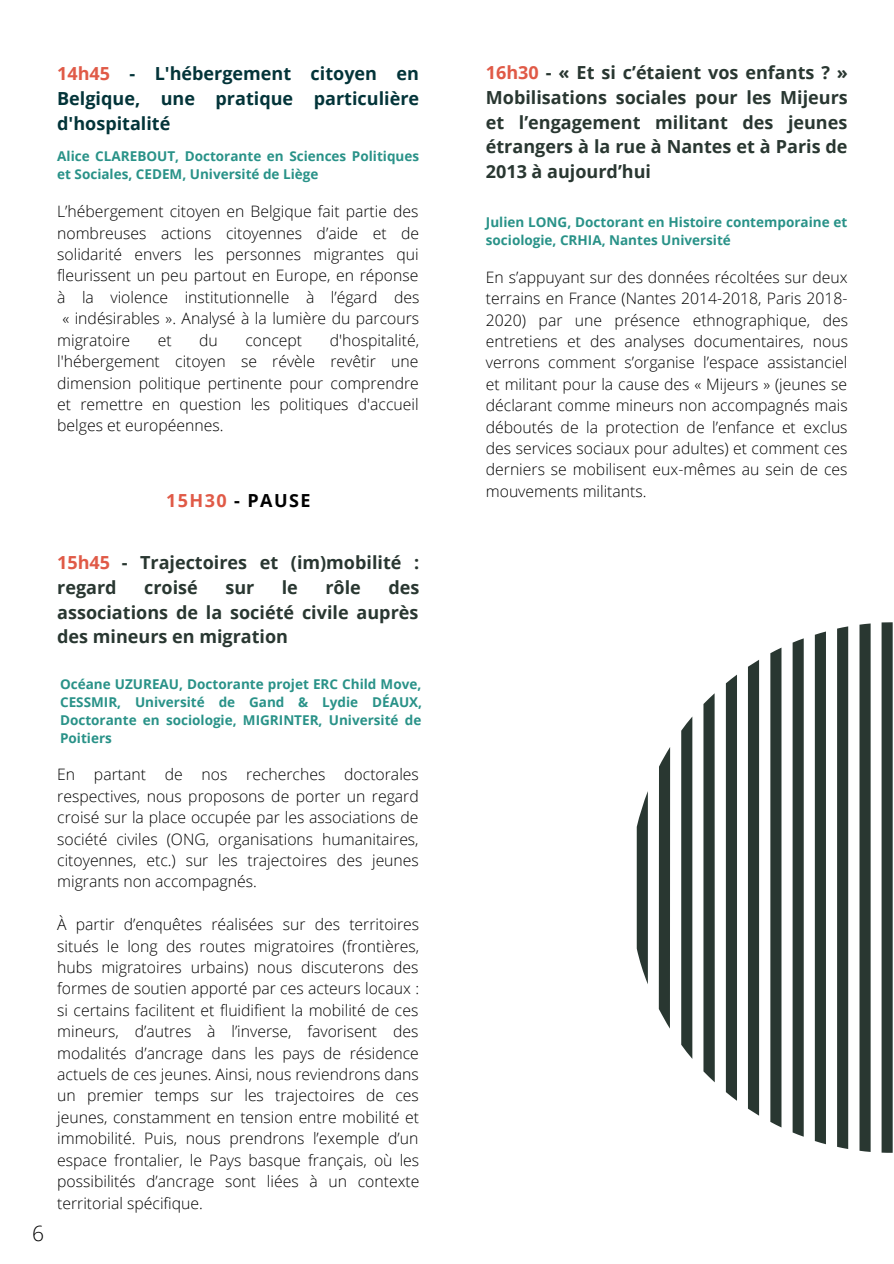
<style>
.page{position:relative;width:894px;height:1264px;background:#fff}
.page>*{position:absolute;margin:0;border:0;box-sizing:border-box;transform-origin:0 0}
.t1{font:300 21px "Open Sans";color:#000}
.t2{font:700 18px/24.8px "Open Sans";color:#293731;text-align:justify}
.t3{font:700 18px/24.8px "Open Sans";color:#033439;text-align:justify}
.t4{font:700 18px "Open Sans";letter-spacing:.08em;color:#000}
.t5{font:300 15.75px/21.5px "Open Sans";color:#000;text-align:justify}
.t6{font:700 13.5px/18px "Open Sans";color:#299288}
.s1{color:#e05a47}
</style>
<div class="page">
<svg style="left:636px;top:622px;width:257px;height:531px"></svg>
<p class="t3" style="left:57px;top:61px;width:363px"><span class="s1">14h45</span> - L'hébergement citoyen en Belgique, une pratique particulière d'hospitalité</p>
<p class="t6" style="left:57px;top:147px;width:363px">Alice CLAREBOUT, Doctorante en Sciences Politiques et Sociales, CEDEM, Université de Liège</p>
<p class="t5" style="left:57px;top:200px;width:362px">L’hébergement citoyen en Belgique fait partie des</p>
<p class="t5" style="left:57px;top:222px;width:363px">nombreuses actions citoyennes d’aide et de</p>
<p class="t5" style="left:57px;top:243px;width:363px">solidarité envers les personnes migrantes qui</p>
<p class="t5" style="left:57px;top:265px;width:362px">fleurissent un peu partout en Europe, en réponse</p>
<p class="t5" style="left:57px;top:286px;width:363px">à la violence institutionnelle à l’égard des</p>
<p class="t5" style="left:62px;top:307px;width:358px">« indésirables ». Analysé à la lumière du parcours</p>
<p class="t5" style="left:57px;top:329px;width:74px">migratoire</p>
<p class="t5" style="left:158px;top:329px;width:15px">et</p>
<p class="t5" style="left:199px;top:329px;width:20px">du</p>
<p class="t5" style="left:245px;top:329px;width:58px">concept</p>
<p class="t5" style="left:57px;top:329px;width:363px;text-indent:272px">d'hospitalité, l'hébergement citoyen se révèle revêtir une dimension politique pertinente pour comprendre et remettre en question les politiques d'accueil belges et européennes.</p>
<p class="t4" style="left:166px;top:487px;width:146px"><span class="s1">15H30</span> - PAUSE</p>
<p class="t1" style="left:32px;top:1218px;width:13px">6</p>
<p class="t2" style="left:57px;top:549px;width:363px"><span class="s1">15h45</span> - Trajectoires et (im)mobilité : regard</p>
<p class="t2" style="left:144px;top:574px;width:55px">croisé</p>
<p class="t2" style="left:225px;top:574px;width:30px">sur</p>
<p class="t2" style="left:282px;top:574px;width:18px">le</p>
<p class="t2" style="left:325px;top:574px;width:37px">rôle</p>
<p class="t2" style="left:57px;top:574px;width:363px;text-indent:331px">des associations de la société civile auprès des mineurs en migration</p>
<p class="t6" style="left:60px;top:674px;width:363px;text-align:justify">Océane UZUREAU, Doctorante projet ERC Child Move, CESSMIR, Université de Gand &amp; Lydie DÉAUX, Doctorante en sociologie, MIGRINTER, Université de Poitiers</p>
<p class="t5" style="left:57px;top:763px;width:363px">En partant de nos recherches doctorales respectives, nous proposons de porter un regard croisé sur la place occupée par les associations de société civiles (ONG, organisations humanitaires, citoyennes, etc.) sur les trajectoires des jeunes migrants non accompagnés.</p>
<p class="t5" style="left:57px;top:913px;width:363px">À partir d’enquêtes réalisées sur des territoires situés le long des routes migratoires (frontières, hubs migratoires urbains) nous discuterons des formes de soutien apporté par ces acteurs locaux : si certains facilitent et fluidifient la mobilité de ces mineurs, d’autres à l’inverse, favorisent des modalités d’ancrage dans les pays de résidence actuels de ces jeunes. Ainsi, nous reviendrons dans un premier temps sur les trajectoires de ces jeunes, constamment en tension entre mobilité et immobilité. Puis, nous prendrons l’exemple d’un espace frontalier, le Pays basque français, où les possibilités d’ancrage sont liées à un contexte territorial spécifique.</p>
<p class="t2" style="left:485px;top:60px;width:363px"><span class="s1">16h30</span> - « Et si c’étaient vos enfants ? » Mobilisations sociales pour les Mijeurs et l’engagement militant des jeunes étrangers à la rue à Nantes et à Paris de 2013 à aujourd’hui</p>
<p class="t6" style="left:485px;top:213px;width:363px">Julien LONG, Doctorant en Histoire contemporaine et sociologie, CRHIA, Nantes Université</p>
<p class="t5" style="left:485px;top:266px;width:363px">En s’appuyant sur des données récoltées sur deux terrains en France (Nantes 2014-2018, Paris 2018- 2020) par une présence ethnographique, des entretiens et des analyses documentaires, nous verrons comment s’organise l’espace assistanciel et militant pour la cause des « Mijeurs » (jeunes se déclarant comme mineurs non accompagnés mais déboutés de la protection de l’enfance et exclus des services sociaux pour adultes) et comment ces derniers se mobilisent eux-mêmes au sein de ces mouvements militants.</p>
</div>
